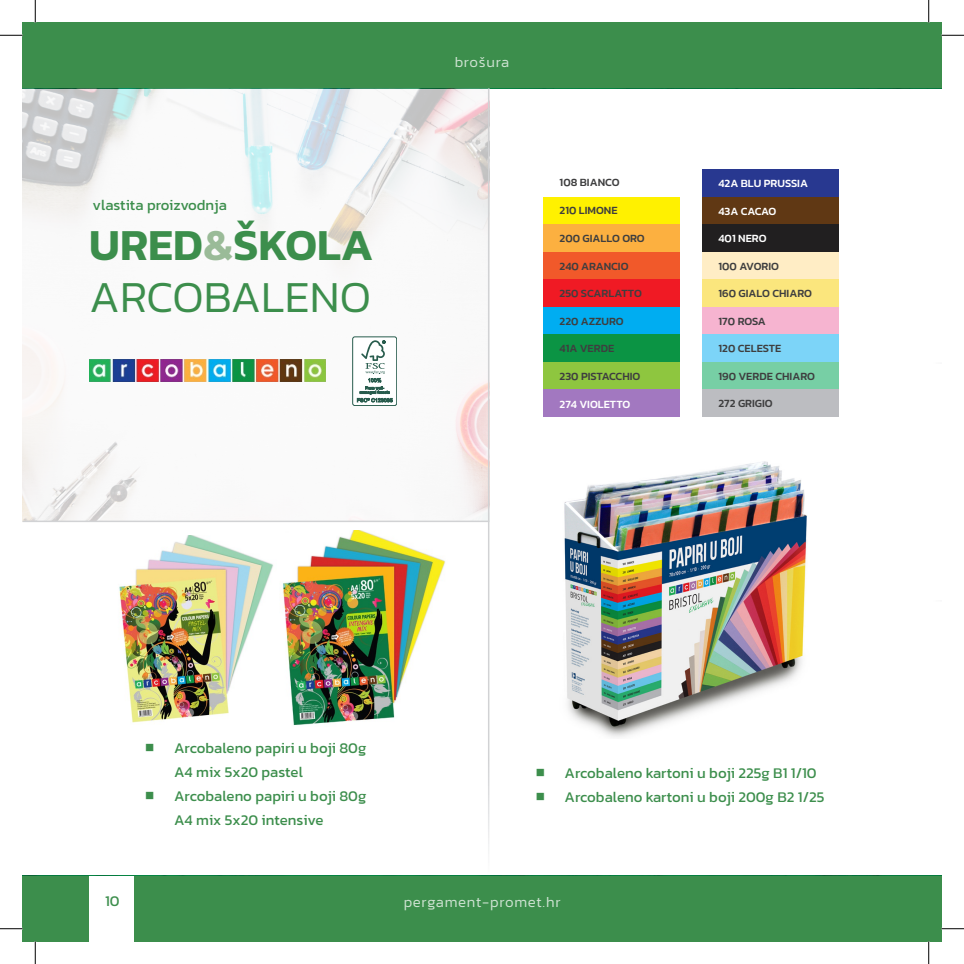
<style>
.page{position:relative;width:964px;height:964px;background:#fff}
.page>*{position:absolute;margin:0;border:0;box-sizing:border-box;transform-origin:0 0}
.t1{font:300 45px/51.8px "Kanit";color:#3c8e4c}
.t2{font:15px/24px "Kanit";color:#3c8e4c}
.t3{font:300 15px "Kanit";letter-spacing:.05em;color:#fff}
.t4{font:500 11.25px "Kanit";color:#3e3e3f}
.t5{font:500 11.25px "Kanit";color:#fff}
.t6{font:500 11.25px "Kanit";letter-spacing:-.03em;color:#fff}
.s1{font-weight:600}
.s2{font-weight:600;color:#9abb98}
</style>
<div class="page">
<div style="left:22px;top:875px;width:906px;height:66px;background:#3c8e4c"></div>
<div style="left:22px;top:22px;width:906px;height:66px;background:#3c8e4c"></div>
<div style="left:89px;top:875px;width:45px;height:66px;background:#fff"></div>
<img style="left:22px;top:88px;width:466px;height:432px">
<div style="left:352px;top:337px;width:44px;height:68px;background:#fff;border-radius:2px"></div>
<div style="left:352px;top:336px;width:45px;height:70px;border:1px solid #285c4d;border-radius:2px"></div>
<svg style="left:357px;top:340px;width:35px;height:62px"></svg>
<hr style="left:22px;top:520px;width:467px;height:2px;background:#d1d2d4">
<img style="left:89px;top:359px;width:236px;height:22px">
<img style="left:564px;top:461px;width:243px;height:276px">
<img style="left:119px;top:535px;width:154px;height:188px">
<img style="left:283px;top:530px;width:163px;height:196px">
<div style="left:543px;top:197px;width:137px;height:27px;background:#fff100"></div>
<div style="left:543px;top:224px;width:137px;height:28px;background:#fcb040"></div>
<div style="left:543px;top:252px;width:137px;height:27px;background:#f1592a"></div>
<div style="left:543px;top:279px;width:137px;height:28px;background:#f01a24"></div>
<div style="left:543px;top:307px;width:137px;height:27px;background:#00adf1"></div>
<div style="left:543px;top:334px;width:137px;height:28px;background:#0b9444"></div>
<div style="left:543px;top:362px;width:137px;height:27px;background:#8ec63f"></div>
<div style="left:543px;top:389px;width:137px;height:28px;background:#a278c0"></div>
<div style="left:702px;top:169px;width:136px;height:28px;background:#283890"></div>
<div style="left:702px;top:197px;width:136px;height:27px;background:#603814"></div>
<div style="left:702px;top:224px;width:136px;height:28px;background:#211f20"></div>
<div style="left:702px;top:252px;width:136px;height:27px;background:#ffedc5"></div>
<div style="left:702px;top:279px;width:136px;height:28px;background:#fbe67d"></div>
<div style="left:702px;top:307px;width:136px;height:27px;background:#f6b4d0"></div>
<div style="left:702px;top:334px;width:136px;height:28px;background:#7cd4f8"></div>
<div style="left:702px;top:362px;width:136px;height:27px;background:#77cfa5"></div>
<div style="left:702px;top:389px;width:136px;height:28px;background:#bcbdc1"></div>
<svg style="left:0;top:35px;width:22px;height:1px"></svg>
<svg style="left:941px;top:35px;width:22px;height:1px"></svg>
<svg style="left:0;top:928px;width:22px;height:1px"></svg>
<svg style="left:941px;top:928px;width:22px;height:1px"></svg>
<svg style="left:35px;top:0;width:1px;height:22px"></svg>
<svg style="left:35px;top:941px;width:1px;height:22px"></svg>
<svg style="left:928px;top:0;width:1px;height:22px"></svg>
<svg style="left:928px;top:941px;width:1px;height:22px"></svg>
<p class="t3" style="left:454px;top:52px;width:56px">brošura</p>
<p class="t4" style="left:559px;top:174px;width:61px">108 BIANCO</p>
<p class="t2" style="left:92px;top:192px;width:136px">vlastita proizvodnja</p>
<p class="t4" style="left:559px;top:202px;width:60px">210 LIMONE</p>
<p class="t4" style="left:559px;top:230px;width:87px">200 GIALLO ORO</p>
<p class="t4" style="left:559px;top:257px;width:70px">240 ARANCIO</p>
<p class="t4" style="left:559px;top:285px;width:84px">250 SCARLATTO</p>
<p class="t4" style="left:559px;top:312px;width:66px">220 AZZURO</p>
<p class="t4" style="left:559px;top:340px;width:56px">41A VERDE</p>
<p class="t4" style="left:559px;top:368px;width:82px">230 PISTACCHIO</p>
<p class="t5" style="left:559px;top:395px;width:72px">274 VIOLETTO</p>
<h1 class="t1" style="left:89px;top:219px;width:286px"><span class="s1">URED</span><span class="s2">&amp;</span><span class="s1">ŠKOLA<br></span>ARCOBALENO</h1>
<p class="t5" style="left:718px;top:175px;width:91px">42A BLU PRUSSIA</p>
<p class="t6" style="left:718px;top:202px;width:59px">43A CACAO</p>
<p class="t5" style="left:718px;top:230px;width:49px">401 NERO</p>
<p class="t4" style="left:718px;top:257px;width:62px">100 AVORIO</p>
<p class="t4" style="left:718px;top:285px;width:95px">160 GIALO CHIARO</p>
<p class="t4" style="left:718px;top:312px;width:49px">170 ROSA</p>
<p class="t4" style="left:718px;top:340px;width:64px">120 CELESTE</p>
<p class="t4" style="left:718px;top:367px;width:98px">190 VERDE CHIARO</p>
<p class="t4" style="left:718px;top:395px;width:56px">272 GRIGIO</p>
<p class="t2" style="left:174px;top:736px;width:194px;text-indent:-28px">■ Arcobaleno papiri u boji 80g<br>A4 mix 5x20 pastel</p>
<p class="t2" style="left:174px;top:784px;width:194px;text-indent:-28px">■ Arcobaleno papiri u boji 80g<br>A4 mix 5x20 intensive</p>
<p class="t2" style="left:536px;top:760px;width:282px">■ Arcobaleno kartoni u boji 225g B1 1/10</p>
<p class="t2" style="left:536px;top:784px;width:290px">■ Arcobaleno kartoni u boji 200g B2 1/25</p>
<p class="t2" style="left:105px;top:888px;width:16px">10</p>
<p class="t3" style="left:403px;top:891px;width:158px">pergament-promet.hr</p>
</div>
